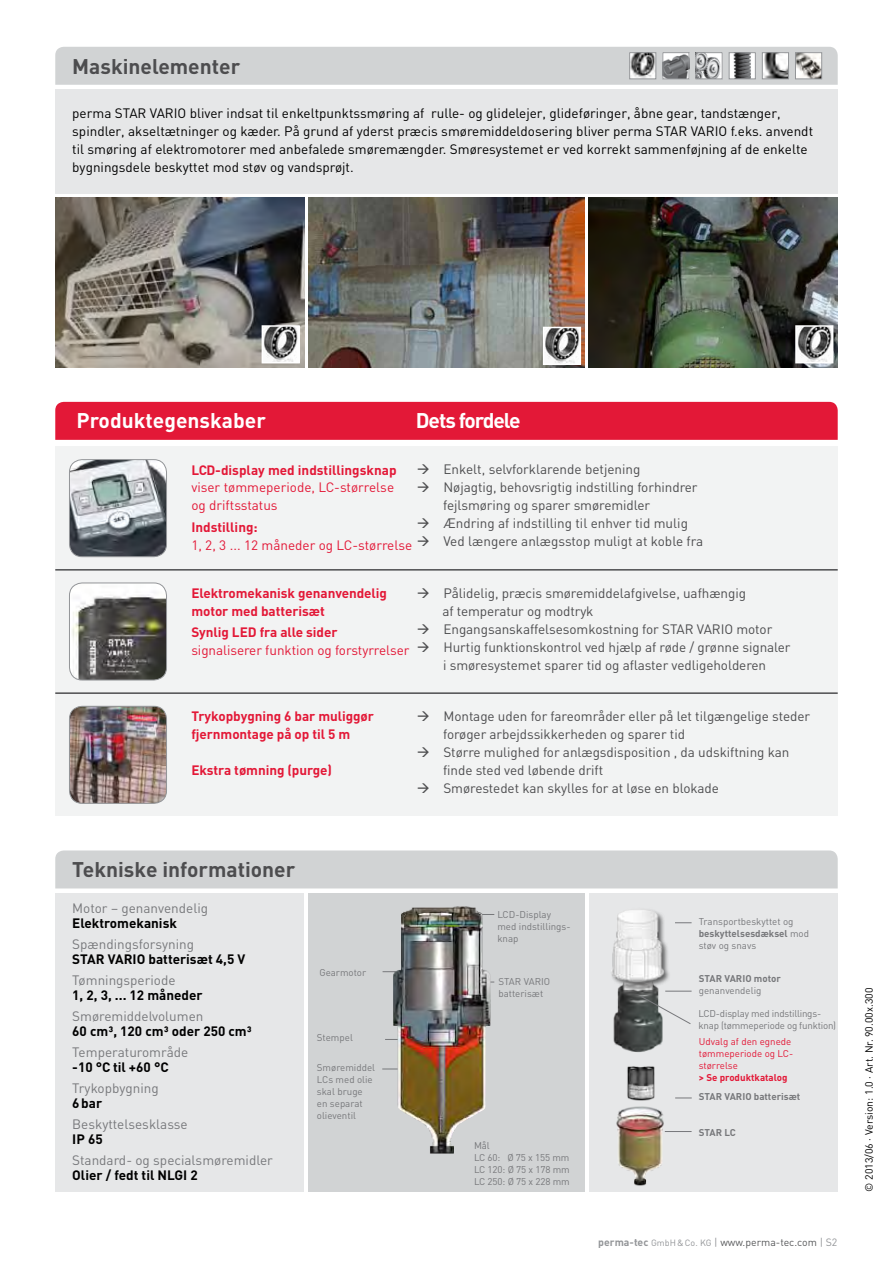
<style>
.page{position:relative;width:893px;height:1263px;background:#fff}
.page>*{position:absolute;margin:0;border:0;box-sizing:border-box;transform-origin:0 0}
.t1{font:700 21px "DIN";color:#4d4d4f}
.t2{font:700 21px "DIN";color:#fff}
.t3{font:700 21px "DIN";letter-spacing:-.05em;color:#fff}
.t4{font:13.5px/18px "DIN";letter-spacing:-.005em;color:#4d4d4f}
.t5{font:13.5px/18px "DIN";color:#000}
.t6{font:700 13.5px/18px "DIN";letter-spacing:-.005em;color:#e31837}
.t7{font:13.5px "DIN";color:#77787b}
.t8{font:700 13.5px "DIN";color:#000}
.t9{font:13.5px/18px "DIN";color:#e31837}
.t10{font:10.5px "DIN";color:#58595b}
.t11{font:10.5px "DIN";color:#000}
.t12{font:9.75px/12px "DIN";color:#77787b}
.t13{font:9.75px/12px "DIN";letter-spacing:-.02em;color:#77787b}
.t14{font:9.75px/12px "DIN";color:#e31837}
.t15{font:700 9.75px "DIN";color:#77787b}
.t16{font:700 9.75px "DIN";color:#e31837}
.s1{font-weight:700}
.s2{font-weight:700;color:#939598}
.s3{font-size:9px;color:#939598}
.s4{color:#939598}
</style>
<div class="page">
<div style="left:55px;top:446px;width:783px;height:370px;background:#f2f3f3"></div>
<img style="left:69px;top:706px;width:98px;height:97px">
<div style="left:69px;top:706px;width:98px;height:98px;border:1px solid #939598;border-radius:13px"></div>
<img style="left:308px;top:198px;width:277px;height:170px">
<img style="left:589px;top:198px;width:249px;height:170px">
<img style="left:55px;top:198px;width:249px;height:170px">
<img style="left:265px;top:328px;width:32px;height:32px">
<div style="left:262px;top:325px;width:38px;height:38px;border:2px solid #fff"></div>
<img style="left:798px;top:328px;width:32px;height:32px">
<div style="left:795px;top:325px;width:38px;height:38px;border:2px solid #fff"></div>
<img style="left:546px;top:330px;width:32px;height:32px">
<div style="left:543px;top:327px;width:38px;height:38px;border:2px solid #fff"></div>
<div style="left:308px;top:893px;width:277px;height:299px;background:#d1d3d4"></div>
<div style="left:55px;top:850px;width:783px;height:38px;background:#d1d3d4"></div>
<div style="left:55px;top:47px;width:783px;height:38px;background:#d1d3d4"></div>
<div style="left:55px;top:893px;width:249px;height:299px;background:#e6e7e8"></div>
<div style="left:55px;top:89px;width:783px;height:105px;background:#e6e7e8"></div>
<div style="left:589px;top:893px;width:249px;height:299px;background:#e6e7e8"></div>
<img style="left:631px;top:54px;width:23px;height:23px">
<div style="left:629px;top:52px;width:27px;height:27px;border:1px solid #939598"></div>
<img style="left:664px;top:54px;width:23px;height:23px">
<div style="left:662px;top:52px;width:27px;height:27px;border:1px solid #939598"></div>
<img style="left:797px;top:54px;width:23px;height:23px">
<div style="left:795px;top:52px;width:27px;height:27px;border:1px solid #939598"></div>
<img style="left:698px;top:54px;width:22px;height:23px">
<div style="left:696px;top:52px;width:26px;height:27px;border:1px solid #939598"></div>
<div style="left:729px;top:53px;width:26px;height:26px;background:#fff"></div>
<img style="left:733px;top:54px;width:18px;height:23px">
<div style="left:729px;top:52px;width:27px;height:27px;border:1px solid #939598"></div>
<img style="left:764px;top:54px;width:23px;height:23px">
<div style="left:762px;top:52px;width:27px;height:27px;border:1px solid #939598"></div>
<hr style="left:55px;top:692px;width:783px;height:2px;background:#4d4d4f">
<hr style="left:55px;top:569px;width:783px;height:2px;background:#4d4d4f">
<div style="left:55px;top:402px;width:783px;height:38px;background:#e31837"></div>
<img style="left:69px;top:583px;width:98px;height:97px">
<div style="left:69px;top:583px;width:98px;height:97px;border:1px solid #939598;border-radius:13px"></div>
<img style="left:69px;top:460px;width:98px;height:97px">
<div style="left:69px;top:459px;width:98px;height:98px;border:1px solid #939598;border-radius:13px"></div>
<hr style="left:453px;top:914px;width:41px;height:1px;background:#77787b">
<hr style="left:383px;top:971px;width:60px;height:1px;background:#77787b">
<hr style="left:382px;top:1068px;width:33px;height:1px;background:#77787b">
<hr style="left:385px;top:1039px;width:30px;height:1px;background:#77787b">
<img style="left:613px;top:988px;width:50px;height:64px">
<img style="left:616px;top:1106px;width:48px;height:80px">
<div style="left:610px;top:907px;width:61px;height:81px;background:#000;opacity:.6"></div>
<img style="left:610px;top:907px;width:55px;height:75px">
<svg style="left:675px;top:922px;width:17px;height:1px"></svg>
<svg style="left:640px;top:991px;width:52px;height:34px"></svg>
<svg style="left:665px;top:1131px;width:27px;height:1px"></svg>
<svg style="left:675px;top:1097px;width:17px;height:1px"></svg>
<img style="left:393px;top:906px;width:97px;height:247px">
<img style="left:627px;top:1066px;width:28px;height:35px">
<h1 class="t1" style="left:72px;top:52px;width:169px">Maskinelementer</h1>
<p class="t5" style="left:72px;top:104px;width:742px">perma STAR VARIO bliver indsat til enkeltpunktssmøring af rulle- og glidelejer, glideføringer, åbne gear, tandstænger, spindler, akseltætninger og kæder. På grund af yderst præcis smøremiddeldosering bliver perma STAR VARIO f.eks. anvendt til smøring af elektromotorer med anbefalede smøremængder. Smøresystemet er ved korrekt sammenføjning af de enkelte bygningsdele beskyttet mod støv og vandsprøjt.</p>
<h1 class="t2" style="left:77px;top:407px;width:191px">Produktegenskaber</h1>
<h1 class="t3" style="left:416px;top:407px;width:106px">Dets fordele</h1>
<p class="t4" style="left:417px;top:460px;width:225px">→ Enkelt, selvforklarende betjening</p>
<p class="t4" style="left:443px;top:478px;width:256px;text-indent:-26px">→ Nøjagtig, behovsrigtig indstilling forhindrer fejlsmøring og sparer smøremidler</p>
<p class="t4" style="left:417px;top:514px;width:273px">→ Ændring af indstilling til enhver tid mulig</p>
<p class="t4" style="left:417px;top:532px;width:288px">→ Ved længere anlægsstop muligt at koble fra</p>
<p class="t6" style="left:191px;top:460px;width:207px">LCD-display med indstillingsknap</p>
<p class="t9" style="left:191px;top:478px;width:204px">viser tømmeperiode, LC-størrelse og driftsstatus</p>
<p class="t6" style="left:191px;top:517px;width:68px">Indstilling:</p>
<p class="t9" style="left:191px;top:535px;width:222px">1, 2, 3 ... 12 måneder og LC-størrelse</p>
<p class="t6" style="left:191px;top:583px;width:197px">Elektromekanisk genanvendelig motor med batterisæt</p>
<p class="t6" style="left:191px;top:622px;width:148px">Synlig LED fra alle sider</p>
<p class="t9" style="left:191px;top:640px;width:220px">signaliserer funktion og forstyrrelser</p>
<p class="t6" style="left:191px;top:707px;width:184px">Trykopbygning 6 bar muliggør fjernmontage på op til 5 m</p>
<p class="t6" style="left:191px;top:761px;width:142px">Ekstra tømning (purge)</p>
<p class="t4" style="left:443px;top:583px;width:305px;text-indent:-26px">→ Pålidelig, præcis smøremiddelafgivelse, uafhængig af temperatur og modtryk</p>
<p class="t4" style="left:417px;top:619px;width:357px">→ Engangsanskaffelsesomkostning for STAR VARIO motor</p>
<p class="t4" style="left:417px;top:637px;width:375px;text-align:center">→ Hurtig funktionskontrol ved hjælp af røde / grønne signaler i smøresystemet sparer tid og aflaster vedligeholderen</p>
<p class="t4" style="left:443px;top:707px;width:369px;text-indent:-26px">→ Montage uden for fareområder eller på let tilgængelige steder forøger arbejdssikkerheden og sparer tid</p>
<p class="t4" style="left:443px;top:743px;width:348px;text-indent:-26px">→ Større mulighed for anlægsdisposition , da udskiftning kan finde sted ved løbende drift</p>
<p class="t4" style="left:417px;top:779px;width:304px">→ Smørestedet kan skylles for at løse en blokade</p>
<h1 class="t1" style="left:72px;top:855px;width:225px">Tekniske informationer</h1>
<p class="t7" style="left:72px;top:899px;width:137px">Motor – genanvendelig</p>
<p class="t8" style="left:72px;top:914px;width:106px">Elektromekanisk</p>
<p class="t7" style="left:72px;top:935px;width:123px">Spændingsforsyning</p>
<p class="t8" style="left:72px;top:950px;width:175px">STAR VARIO batterisæt 4,5 V</p>
<p class="t7" style="left:72px;top:971px;width:105px">Tømningsperiode</p>
<p class="t8" style="left:72px;top:986px;width:132px">1, 2, 3, ... 12 måneder</p>
<p class="t7" style="left:72px;top:1007px;width:133px">Smøremiddelvolumen</p>
<p class="t8" style="left:72px;top:1022px;width:181px">60 cm³, 120 cm³ oder 250 cm³</p>
<p class="t7" style="left:72px;top:1043px;width:118px">Temperaturområde</p>
<p class="t8" style="left:72px;top:1058px;width:97px">-10 °C til +60 °C</p>
<p class="t7" style="left:72px;top:1079px;width:88px">Trykopbygning</p>
<p class="t8" style="left:72px;top:1094px;width:31px">6bar</p>
<p class="t7" style="left:72px;top:1115px;width:117px">Beskyttelsesklasse</p>
<p class="t8" style="left:72px;top:1130px;width:32px">IP 65</p>
<p class="t7" style="left:72px;top:1151px;width:202px">Standard- og specialsmøremidler</p>
<p class="t8" style="left:72px;top:1166px;width:127px">Olier / fedt til NLGI 2</p>
<p class="t12" style="left:319px;top:966px;width:48px">Gearmotor</p>
<p class="t12" style="left:317px;top:1031px;width:38px">Stempel</p>
<p class="t12" style="left:317px;top:1061px;width:60px">Smøremiddel<br>LCs med olie skal bruge en separat olieventil</p>
<p class="t12" style="left:497px;top:908px;width:75px">LCD-Display med indstillings&shy;knap</p>
<p class="t12" style="left:498px;top:975px;width:53px">STAR VARIO batterisæt</p>
<p class="t12" style="left:474px;top:1139px;width:97px">Mål<br>LC 60: Ø 75 x 155 mm<br>LC 120: Ø 75 x 178 mm<br>LC 250: Ø 75 x 228 mm</p>
<p class="t12" style="left:699px;top:915px;width:112px">Transportbeskyttet og <span class="s1">beskyttelsesdæksel</span> mod støv og snavs</p>
<p class="t15" style="left:699px;top:972px;width:84px">STAR VARIO motor</p>
<p class="t12" style="left:699px;top:984px;width:64px">genanvendelig</p>
<p class="t13" style="left:698px;top:1007px;width:139px">LCD-display med indstillings&shy;knap (tømmeperiode og funktion)</p>
<p class="t14" style="left:699px;top:1035px;width:96px">Udvalg af den egnede tømmeperiode og LC&shy;størrelse</p>
<p class="t16" style="left:699px;top:1071px;width:90px">&gt; Se produktkatalog</p>
<p class="t15" style="left:699px;top:1090px;width:103px">STAR VARIO batterisæt</p>
<p class="t15" style="left:699px;top:1126px;width:38px">STAR LC</p>
<p class="t10" style="left:598px;top:1235px;width:241px"><span class="s2">perma-tec</span> <span class="s3">GmbH&amp;Co. KG</span> <span class="s4">|</span> www.perma-tec.com <span class="s4">| S2</span></p>
<p class="t11" style="left:862px;top:1192px;width:205px;rotate:-90deg">© 2013/06 · Version: 1.0 · Art. Nr. 90.00x.300</p>
</div>
